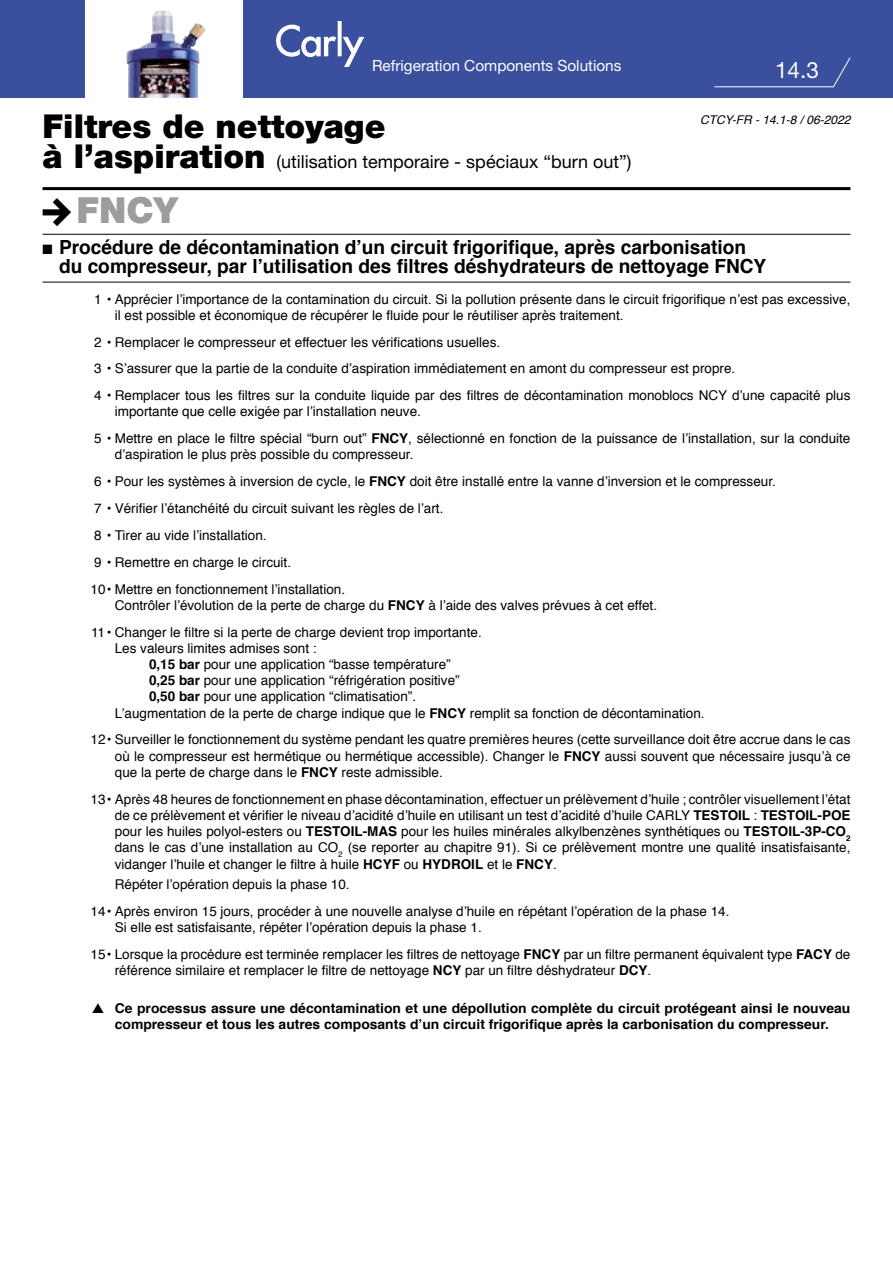
<style>
.page{position:relative;width:893px;height:1263px;background:#fff}
.page>*{position:absolute;margin:0;border:0;box-sizing:border-box;transform-origin:0 0}
.t1{font:900 36px "Helvetica Neue LT Pro";color:#9d9d9c}
.t2{font:900 33px "Helvetica Neue LT Pro";color:#000}
.t3{font:22.5px "Helvetica Neue LT Pro";color:#fff}
.t4{font:700 19.5px/18.8px "Helvetica";color:#000}
.t5{font:18px "Helvetica Neue LT Pro";color:#000}
.t6{font:15.3px "Helvetica Neue LT Pro";color:#fff}
.t7{font:13.5px/26.8px "Helvetica";color:#000}
.t8{font:700 13.5px/16.2px "Helvetica";color:#000}
.t9{font:italic 12px "Helvetica";color:#000}
.s1{font-weight:900;font-size:33px}
.s2{font-weight:700}
</style>
<div class="page">
<div style="left:0;top:0;width:893px;height:98px;background:#3a4f9d"></div>
<hr style="left:43px;top:187px;width:807px;height:3px;background:#000">
<hr style="left:43px;top:234px;width:807px;height:1px;background:#000">
<div style="left:85px;top:0;width:157px;height:100px;background:#fff"></div>
<img style="left:276px;top:21px;width:88px;height:45px">
<svg style="left:714px;top:57px;width:137px;height:31px"></svg>
<img style="left:126px;top:10px;width:79px;height:88px">
<hr style="left:43px;top:282px;width:807px;height:1px;background:#000">
<p class="t6" style="left:372px;top:56px;width:251px">Refrigeration Components Solutions</p>
<h3 class="t3" style="left:775px;top:56px;width:45px">14.3</h3>
<h2 class="t2" style="left:43px;top:107px;width:344px">Filtres de nettoyage</h2>
<h3 class="t5" style="left:43px;top:151px;width:590px"><span class="s1">à l’aspiration</span> (utilisation temporaire - spéciaux “burn out”)</h3>
<p class="t9" style="left:700px;top:110px;width:152px">CTCY-FR - 14.1-8 / 06-2022</p>
<h1 class="t1" style="left:77px;top:188px;width:103px">FNCY</h1>
<h3 class="t4" style="left:59px;top:238px;width:709px;text-indent:-17px">■ Procédure de décontamination d’un circuit frigorifique, après carbonisation du compresseur, par l’utilisation des filtres déshydrateurs de nettoyage FNCY</h3>
<p class="t7" style="left:115px;top:291px;width:737px;line-height:16.2px;text-indent:-20px">1 • Apprécier l’importance de la contamination du circuit. Si la pollution présente dans le circuit frigorifique n’est pas excessive, il est possible et économique de récupérer le fluide pour le réutiliser après traitement.</p>
<p class="t7" style="left:94px;top:329px;width:758px">2 • Remplacer le compresseur et effectuer les vérifications usuelles.<br>3 • S’assurer que la partie de la conduite d’aspiration immédiatement en amont du compresseur est propre.<br>4 • Remplacer tous les filtres sur la conduite liquide par des filtres de décontamination monoblocs NCY d’une capacité plus</p>
<p class="t7" style="left:94px;top:399px;width:758px;text-indent:21px">importante que celle exigée par l’installation neuve.<br>5 • Mettre en place le filtre spécial “burn out” <span class="s2">FNCY</span>, sélectionné en fonction de la puissance de l’installation, sur la conduite</p>
<p class="t7" style="left:90px;top:442px;width:687px;text-indent:24px">d’aspiration le plus près possible du compresseur.<br>6 • Pour les systèmes à inversion de cycle, le <span class="s2">FNCY</span> doit être installé entre la vanne d’inversion et le compresseur.<br>7 • Vérifier l’étanchéité du circuit suivant les règles de l’art.<br>8 • Tirer au vide l’installation.<br>9 • Remettre en charge le circuit.<br>10 • Mettre en fonctionnement l’installation.</p>
<p class="t7" style="left:91px;top:592px;width:568px;text-indent:24px">Contrôler l’évolution de la perte de charge du <span class="s2">FNCY</span> à l’aide des valves prévues à cet effet.<br>11 • Changer le filtre si la perte de charge devient trop importante.</p>
<p class="t7" style="left:115px;top:635px;width:203px">Les valeurs limites admises sont :</p>
<p class="t7" style="left:149px;top:651px;width:303px"><span class="s2">0,15 bar</span> pour une application “basse température”</p>
<p class="t7" style="left:149px;top:667px;width:312px"><span class="s2">0,25 bar</span> pour une application “réfrigération positive”</p>
<p class="t7" style="left:149px;top:684px;width:269px"><span class="s2">0,50 bar</span> pour une application “climatisation”.</p>
<p class="t7" style="left:115px;top:700px;width:591px">L’augmentation de la perte de charge indique que le <span class="s2">FNCY</span> remplit sa fonction de décontamination.</p>
<p class="t7" style="left:115px;top:732px;width:737px;line-height:16.2px;text-align:justify;text-indent:-24px">12 • Surveiller le fonctionnement du système pendant les quatre premières heures (cette surveillance doit être accrue dans le cas où le compresseur est hermétique ou hermétique accessible). Changer le <span class="s2">FNCY</span> aussi souvent que nécessaire jusqu’à ce que la perte de charge dans le <span class="s2">FNCY</span> reste admissible.</p>
<p class="t7" style="left:115px;top:791px;width:737px;line-height:16.2px;text-align:justify;text-indent:-24px">13 • Après 48 heures de fonctionnement en phase décontamination, effectuer un prélèvement d’huile ; contrôler visuellement l’état de ce prélèvement et vérifier le niveau d’acidité d’huile en utilisant un test d’acidité d’huile CARLY <span class="s2">TESTOIL</span> : <span class="s2">TESTOIL-POE </span>pour les huiles polyol-esters ou <span class="s2">TESTOIL-MAS</span> pour les huiles minérales alkylbenzènes synthétiques ou <span class="s2">TESTOIL-3P-CO</span><sub>2 </sub>dans le cas d’une installation au CO<sub>2</sub> (se reporter au chapitre 91). Si ce prélèvement montre une qualité insatisfaisante, vidanger l’huile et changer le filtre à huile <span class="s2">HCYF</span> ou <span class="s2">HYDROIL</span> et le <span class="s2">FNCY</span>.</p>
<p class="t7" style="left:91px;top:871px;width:640px;text-indent:24px">Répéter l’opération depuis la phase 10.<br>14 • Après environ 15 jours, procéder à une nouvelle analyse d’huile en répétant l’opération de la phase 14.</p>
<p class="t7" style="left:91px;top:914px;width:761px;text-indent:24px">Si elle est satisfaisante, répéter l’opération depuis la phase 1.<br>15 • Lorsque la procédure est terminée remplacer les filtres de nettoyage <span class="s2">FNCY</span> par un filtre permanent équivalent type <span class="s2">FACY</span> de</p>
<p class="t7" style="left:115px;top:957px;width:538px">référence similaire et remplacer le filtre de nettoyage <span class="s2">NCY</span> par un filtre déshydrateur <span class="s2">DCY</span>.</p>
<p class="t8" style="left:115px;top:1000px;width:737px">Ce processus assure une décontamination et une dépollution complète du circuit protégeant ainsi le nouveau compresseur et tous les autres composants d’un circuit frigorifique après la carbonisation du compresseur.</p>
</div>
